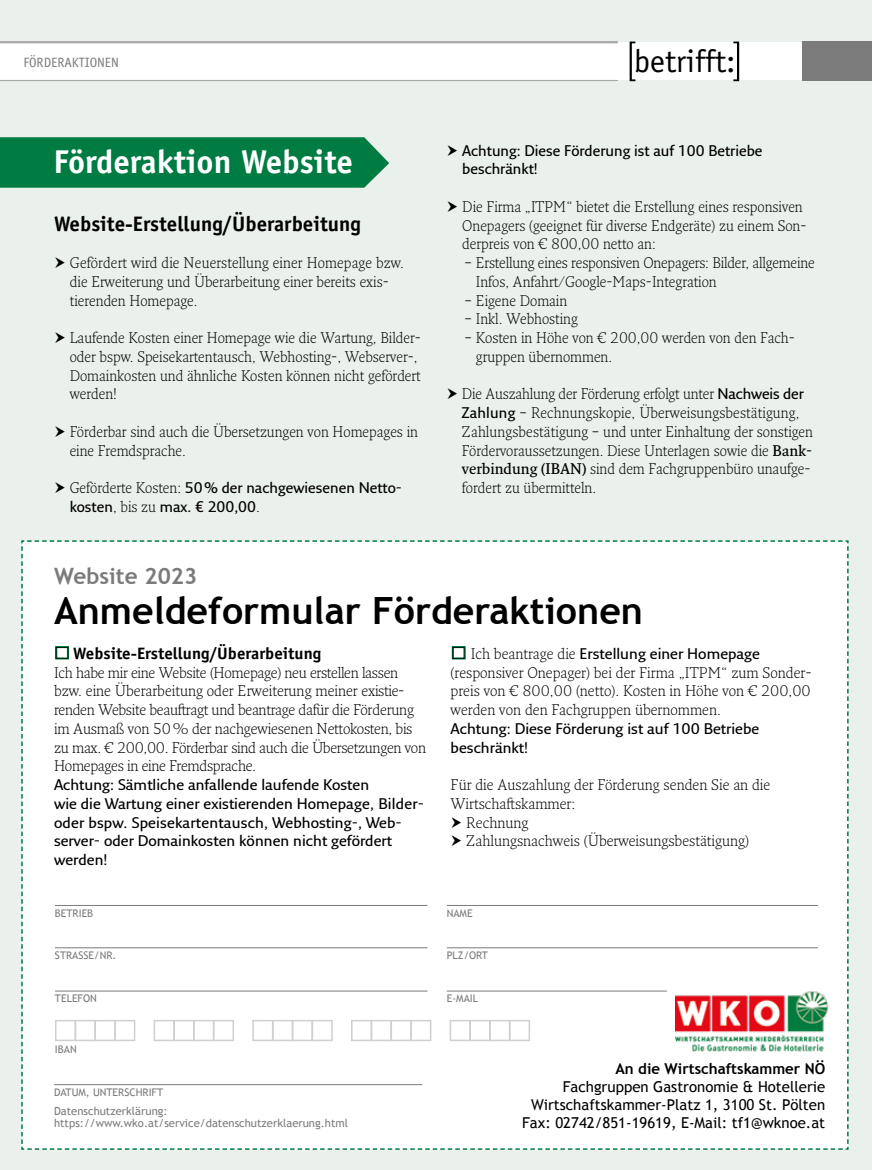
<style>
.page{position:relative;width:872px;height:1170px;background:#fff}
.page>*{position:absolute;margin:0;border:0;box-sizing:border-box;transform-origin:0 0}
.t1{font:700 37.5px "Trebuchet MS";color:#000}
.t2{font:700 33px "Officina Sans Std";color:#fff}
.t3{font:31.8px "Officina Sans Std";color:#000}
.t4{font:700 22.5px "Trebuchet MS";color:#7c7b7b}
.t5{font:700 21px "Officina Sans Std";color:#000}
.t6{font:700 16.5px "Officina Sans Std";color:#000}
.t7{font:300 15px/18.8px "Fresco Pro";color:#000}
.t8{font:600 15px/18.8px "Fresco Sans Pro";color:#000}
.t9{font:300 15px/18.8px "Fresco Pro";letter-spacing:-.02em;color:#000}
.t10{font:15px/18px "Trebuchet MS";color:#000;text-align:right}
.t11{font:700 15px "Trebuchet MS";color:#000}
.t12{font:13.5px "Officina Sans Std";color:#7c7b7b}
.t13{font:11.25px/12.8px "Trebuchet MS";color:#7c7b7b}
.t14{font:10.5px "Trebuchet MS";color:#7c7b7b}
.s1{font-family:"Fresco Pro";font-weight:300}
.s2{font-size:32.1px}
.s3{font-family:"Fresco Sans Pro";font-weight:600}
.s4{font-weight:600}
</style>
<div class="page">
<div style="left:0;top:81px;width:872px;height:1088px;background:#eaf0eb"></div>
<div style="left:0;top:0;width:872px;height:41px;background:#eaf0eb"></div>
<hr style="left:0;top:80px;width:618px;height:1px;background:#a8a8a7">
<hr style="left:0;top:41px;width:618px;height:2px;background:#a8a8a7">
<div style="left:803px;top:41px;width:69px;height:40px;background:#7c7b7b"></div>
<svg style="left:733px;top:42px;width:6px;height:39px"></svg>
<svg style="left:629px;top:42px;width:6px;height:39px"></svg>
<div style="left:0;top:137px;width:389px;height:51px;background:#007c43"></div>
<div style="left:21px;top:540px;width:827px;height:609px;background:#fff"></div>
<p class="t12" style="left:23px;top:55px;width:97px">FÖRDERAKTIONEN</p>
<h2 class="t2" style="left:53px;top:141px;width:301px">Förderaktion Website</h2>
<h3 class="t5" style="left:54px;top:210px;width:308px">Website-Erstellung/Überarbeitung</h3>
<p class="t7" style="left:70px;top:253px;width:335px">Gefördert wird die Neuerstellung einer Homepage bzw. die Erweiterung und Überarbeitung einer bereits exis&shy;tierenden Homepage.</p>
<p class="t7" style="left:70px;top:328px;width:353px">Laufende Kosten einer Homepage wie die Wartung, Bilder&shy;oder bspw. Speisekartentausch, Webhosting-, Webserver-, Domainkosten und ähnliche Kosten können nicht gefördert werden!</p>
<p class="t7" style="left:70px;top:422px;width:350px">Förderbar sind auch die Übersetzungen von Homepages in eine Fremdsprache.</p>
<p class="t8" style="left:70px;top:478px;width:334px"><span class="s1">Geförderte Kosten:</span> 50% der nachgewiesenen Netto&shy;kosten<span class="s1">, bis zu</span> max. € 200,00<span class="s1">.</span></p>
<h3 class="t3" style="left:634px;top:43px;width:103px"><span class="s2">be</span>trifft:</h3>
<p class="t8" style="left:462px;top:140px;width:302px">Achtung: Diese Förderung ist auf 100 Betriebe beschränkt!</p>
<p class="t7" style="left:462px;top:197px;width:346px">Die Firma „ITPM“ bietet die Erstellung eines responsiven<br>Onepagers (geeignet für diverse Endgeräte) zu einem Son&shy;derpreis von € 800,00 netto an:</p>
<p class="t7" style="left:476px;top:253px;width:340px;text-indent:-11px">– Erstellung eines responsiven Onepagers: Bilder, allgemeine<br>Infos, Anfahrt/Google-Maps-Integration</p>
<p class="t7" style="left:464px;top:290px;width:104px">– Eigene Domain</p>
<p class="t7" style="left:464px;top:309px;width:115px">– Inkl. Webhosting</p>
<p class="t7" style="left:476px;top:328px;width:320px;text-indent:-11px">– Kosten in Höhe von € 200,00 werden von den Fach&shy;gruppen übernommen.</p>
<p class="t7" style="left:462px;top:384px;width:352px">Die Auszahlung der Förderung erfolgt unter <span class="s3">Nachweis der Zahlung</span> – Rechnungskopie, Überweisungsbestätigung, Zahlungsbestätigung – und unter Einhaltung der sonstigen Fördervoraussetzungen. Diese Unterlagen sowie die <span class="s4">Bank&shy;verbindung (IBAN)</span> sind dem Fachgruppenbüro unaufge&shy;fordert zu übermitteln.</p>
<h3 class="t4" style="left:54px;top:561px;width:145px">Website 2023</h3>
<h1 class="t1" style="left:54px;top:587px;width:590px">Anmeldeformular Förderaktionen</h1>
<p class="t6" style="left:73px;top:642px;width:249px">Website-Erstellung/Überarbeitung</p>
<p class="t9" style="left:54px;top:662px;width:373px">Ich habe mir eine Website (Homepage) neu erstellen lassen bzw. eine Überarbeitung oder Erweiterung meiner existie&shy;renden Website beauftragt und beantrage dafür die Förderung im Ausmaß von 50% der nachgewiesenen Nettokosten, bis zu max. € 200,00. Förderbar sind auch die Übersetzungen von Homepages in eine Fremdsprache.</p>
<p class="t8" style="left:54px;top:775px;width:371px">Achtung: Sämtliche anfallende laufende Kosten<br>wie die Wartung einer existierenden Homepage, Bilder&shy;oder bspw. Speisekartentausch, Webhosting-, Web&shy;server- oder Domainkosten können nicht gefördert werden!</p>
<p class="t14" style="left:55px;top:906px;width:40px">BETRIEB</p>
<p class="t14" style="left:55px;top:949px;width:63px">STRASSE/NR.</p>
<p class="t14" style="left:55px;top:992px;width:43px">TELEFON</p>
<p class="t14" style="left:55px;top:1042px;width:23px">IBAN</p>
<p class="t14" style="left:54px;top:1085px;width:111px">DATUM, UNTERSCHRIFT</p>
<p class="t13" style="left:54px;top:1104px;width:296px">Datenschutzerklärung: https://www.wko.at/service/datenschutzerklaerung.html</p>
<p class="t8" style="left:470px;top:643px;width:291px"><span class="s1">Ich beantrage die</span> Erstellung einer Homepage</p>
<p class="t7" style="left:450px;top:662px;width:362px;text-align:justify">(responsiver Onepager) bei der Firma „ITPM“ zum Sonder&shy;preis von € 800,00 (netto). Kosten in Höhe von € 200,00 werden von den Fachgruppen übernommen.</p>
<p class="t8" style="left:450px;top:718px;width:310px">Achtung: Diese Förderung ist auf 100 Betriebe beschränkt!</p>
<p class="t7" style="left:450px;top:774px;width:321px">Für die Auszahlung der Förderung senden Sie an die</p>
<p class="t7" style="left:450px;top:793px;width:126px">Wirtschaftskammer:</p>
<p class="t7" style="left:466px;top:812px;width:64px">Rechnung</p>
<p class="t7" style="left:466px;top:831px;width:284px">Zahlungsnachweis (Überweisungsbestätigung)</p>
<p class="t14" style="left:447px;top:906px;width:27px">NAME</p>
<p class="t14" style="left:447px;top:949px;width:43px">PLZ/ORT</p>
<p class="t14" style="left:447px;top:992px;width:33px">E-MAIL</p>
<p class="t11" style="left:615px;top:1058px;width:211px">An die Wirtschaftskammer NÖ</p>
<p class="t10" style="left:522px;top:1077px;width:305px">Fachgruppen Gastronomie &amp; Hotellerie<br>Wirtschaftskammer-Platz 1, 3100 St. Pölten<br>Fax: 02742/851-19619, E-Mail: tf1@wknoe.at</p>
</div>
